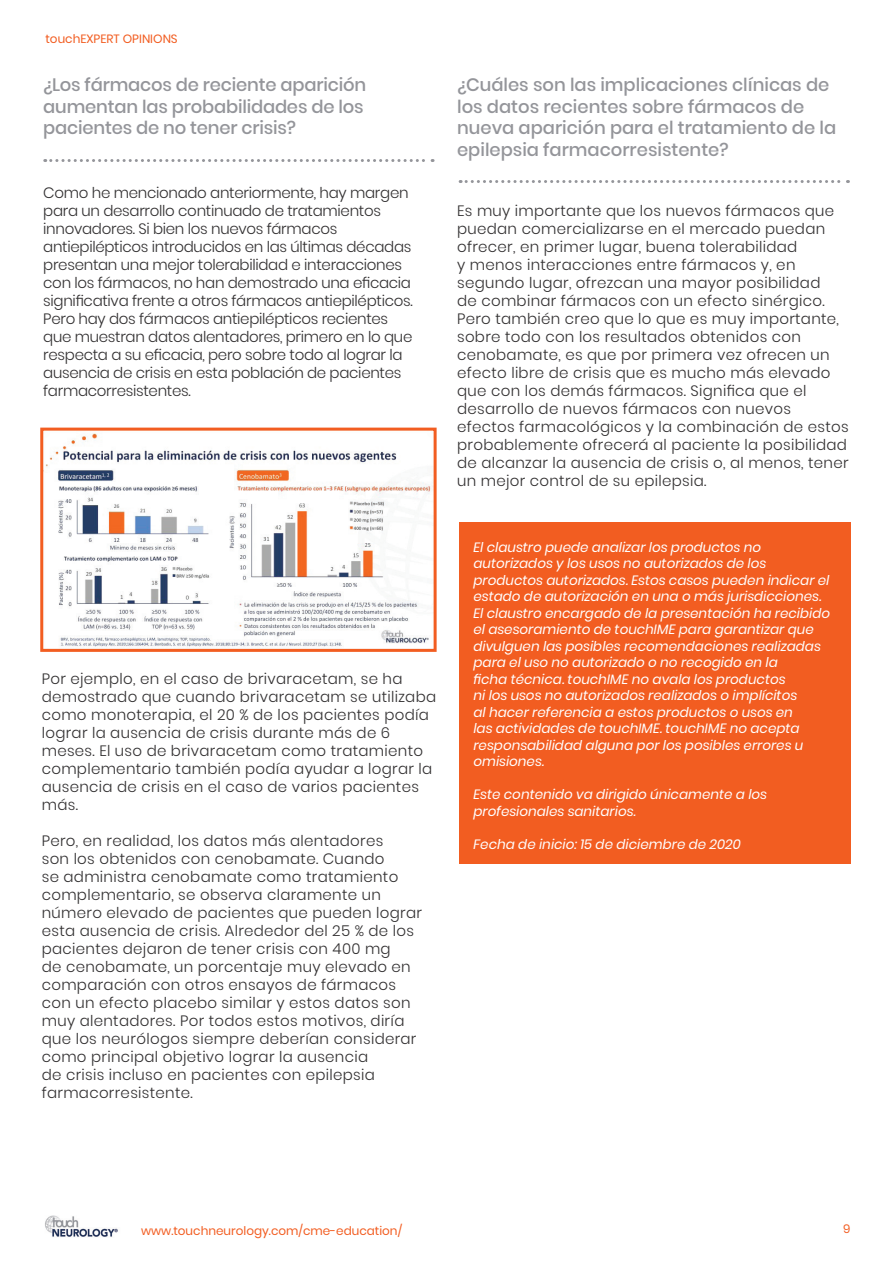
<style>
.page{position:relative;width:893px;height:1263px;background:#fff}
.page>*{position:absolute;margin:0;border:0;box-sizing:border-box;transform-origin:0 0}
.t1{font:500 18px/21.6px "Poppins";color:#94959a}
.t2{font:300 15px/18px "Poppins";letter-spacing:.02em;color:#312f30}
.t3{font:300 15px/18px "Poppins";letter-spacing:-.02em;color:#312f30}
.t4{font:italic 13.5px/16.5px "Poppins";color:#fff}
.t5{font:12px "Poppins";color:#f25d21}
</style>
<div class="page">
<img style="left:45px;top:1215px;width:73px;height:22px">
<img style="left:45px;top:433px;width:388px;height:215px">
<div style="left:40px;top:428px;width:397px;height:224px;border:3px solid #f25d21"></div>
<svg style="left:45px;top:159px;width:388px;height:3px"></svg>
<svg style="left:460px;top:180px;width:388px;height:3px"></svg>
<div style="left:459px;top:522px;width:391px;height:341px;background:#f25d21"></div>
<p class="t5" style="left:45px;top:31px;width:134px">touchEXPERT OPINIONS</p>
<p class="t1" style="left:43px;top:74px;width:325px">¿Los fármacos de reciente aparición aumentan las probabilidades de los pacientes de no tener crisis?</p>
<p class="t3" style="left:43px;top:184px;width:371px">Como he mencionado anteriormente, hay margen para un desarrollo continuado de tratamientos innovadores. Si bien los nuevos fármacos antiepilépticos introducidos en las últimas décadas presentan una mejor tolerabilidad e interacciones con los fármacos, no han demostrado una eficacia significativa frente a otros fármacos antiepilépticos.<br>Pero hay dos fármacos antiepilépticos recientes que muestran datos alentadores, primero en lo que respecta a su eficacia, pero sobre todo al lograr la ausencia de crisis en esta población de pacientes farmacorresistentes.</p>
<p class="t2" style="left:42px;top:670px;width:396px">Por ejemplo, en el caso de brivaracetam, se ha demostrado que cuando brivaracetam se utilizaba como monoterapia, el 20 % de los pacientes podía lograr la ausencia de crisis durante más de 6 meses. El uso de brivaracetam como tratamiento complementario también podía ayudar a lograr la ausencia de crisis en el caso de varios pacientes más.</p>
<p class="t2" style="left:42px;top:832px;width:382px">Pero, en realidad, los datos más alentadores<br>son los obtenidos con cenobamate. Cuando<br>se administra cenobamate como tratamiento complementario, se observa claramente un número elevado de pacientes que pueden lograr esta ausencia de crisis. Alrededor del 25 % de los pacientes dejaron de tener crisis con 400 mg<br>de cenobamate, un porcentaje muy elevado en comparación con otros ensayos de fármacos con un efecto placebo similar y estos datos son muy alentadores. Por todos estos motivos, diría que los neurólogos siempre deberían considerar como principal objetivo lograr la ausencia<br>de crisis incluso en pacientes con epilepsia farmacorresistente.</p>
<p class="t1" style="left:457px;top:74px;width:381px">¿Cuáles son las implicaciones clínicas de los datos recientes sobre fármacos de nueva aparición para el tratamiento de la epilepsia farmacorresistente?</p>
<p class="t2" style="left:457px;top:202px;width:393px">Es muy importante que los nuevos fármacos que puedan comercializarse en el mercado puedan ofrecer, en primer lugar, buena tolerabilidad<br>y menos interacciones entre fármacos y, en segundo lugar, ofrezcan una mayor posibilidad<br>de combinar fármacos con un efecto sinérgico.<br>Pero también creo que lo que es muy importante, sobre todo con los resultados obtenidos con cenobamate, es que por primera vez ofrecen un efecto libre de crisis que es mucho más elevado que con los demás fármacos. Significa que el desarrollo de nuevos fármacos con nuevos efectos farmacológicos y la combinación de estos probablemente ofrecerá al paciente la posibilidad de alcanzar la ausencia de crisis o, al menos, tener un mejor control de su epilepsia.</p>
<p class="t4" style="left:473px;top:539px;width:358px">El claustro puede analizar los productos no autorizados y los usos no autorizados de los productos autorizados. Estos casos pueden indicar el estado de autorización en una o más jurisdicciones.<br>El claustro encargado de la presentación ha recibido el asesoramiento de touchIME para garantizar que divulguen las posibles recomendaciones realizadas para el uso no autorizado o no recogido en la<br>ficha técnica. touchIME no avala los productos<br>ni los usos no autorizados realizados o implícitos<br>al hacer referencia a estos productos o usos en<br>las actividades de touchIME. touchIME no acepta responsabilidad alguna por los posibles errores u omisiones.</p>
<p class="t4" style="left:473px;top:786px;width:295px">Este contenido va dirigido únicamente a los profesionales sanitarios.</p>
<p class="t4" style="left:473px;top:836px;width:269px">Fecha de inicio: 15 de diciembre de 2020</p>
<p class="t5" style="left:141px;top:1224px;width:262px">www.touchneurology.com/cme-education/</p>
<p class="t5" style="left:843px;top:1222px;width:9px">9</p>
</div>
